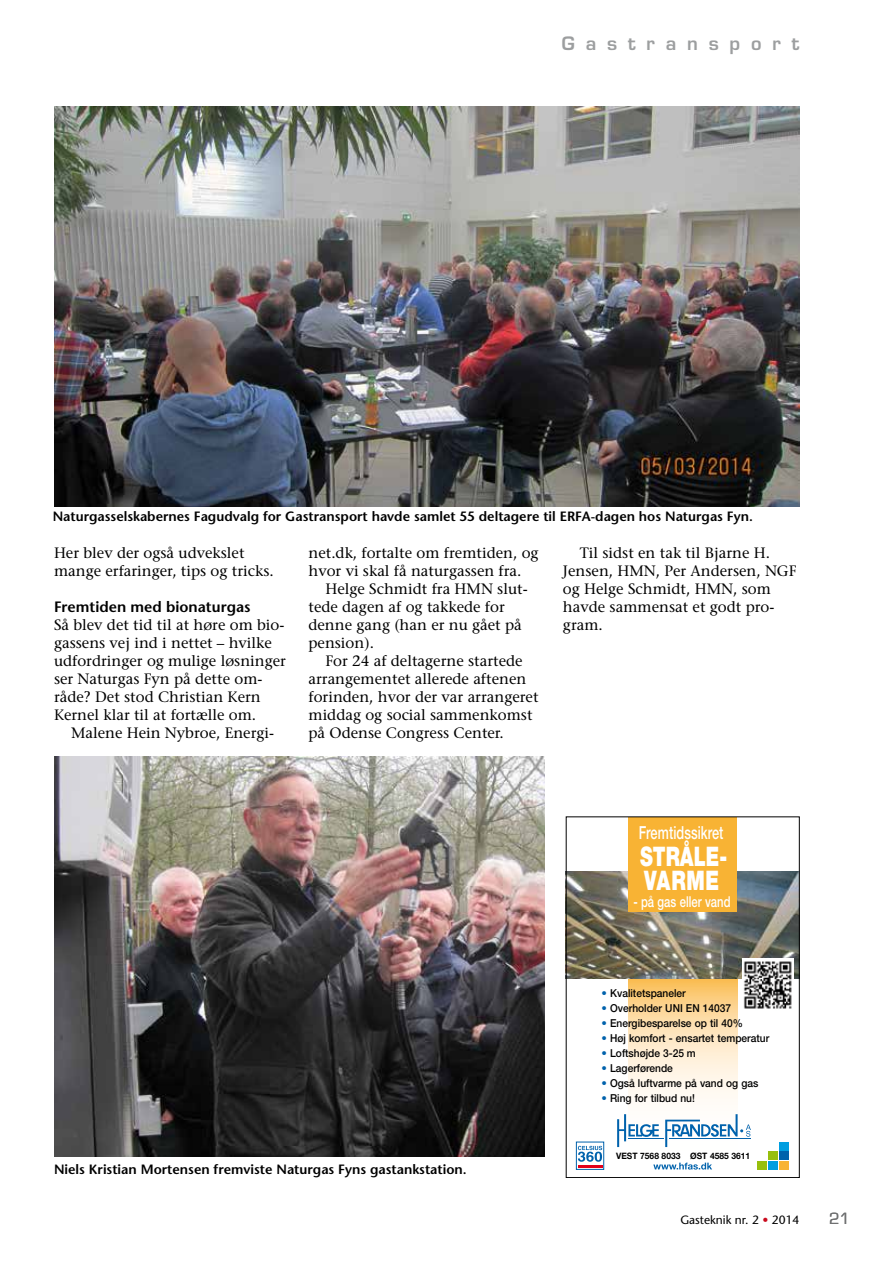
<style>
.page{position:relative;width:893px;height:1263px;background:#fff}
.page>*{position:absolute;margin:0;border:0;box-sizing:border-box;transform-origin:0 0}
.t1{font:900 27px/24.8px "Helvetica Neue";color:#fff;scale:.71 1}
.t2{font:500 18px "Helvetica Neue";letter-spacing:.005em;color:#fff;scale:.71 1}
.t3{font:600 18px "Eurostile";letter-spacing:.6em;color:#9c9e9f}
.t4{font:15px/18px "Stone Serif";color:#000}
.t5{font:600 15px "Stone Sans";color:#000}
.t6{font:500 15px "Helvetica Neue";color:#fff;scale:.75 1}
.t7{font:15px "Eurostile";color:#707172}
.t8{font:600 13.5px "Stone Sans";color:#000}
.t9{font:12px "Stone Sans";color:#000}
.t10{font:500 10.95px "Helvetica Neue";color:#000;scale:.93 1}
.t11{font:700 8.85px "Helvetica Neue";color:#000;scale:.96 1}
.s1{color:#0062ac}
.s2{color:#ca0a1d}
</style>
<div class="page">
<img style="left:54px;top:106px;width:745px;height:400px">
<img style="left:54px;top:756px;width:491px;height:400px">
<svg style="left:628px;top:978px;width:109px;height:192px"></svg>
<svg style="left:653px;top:1162px;width:59px;height:7px"></svg>
<img style="left:568px;top:871px;width:229px;height:107px">
<div style="left:628px;top:817px;width:109px;height:95px;background:#f8b334"></div>
<svg style="left:617px;top:1114px;width:42px;height:33px"></svg>
<hr style="left:628px;top:1138px;width:36px;height:1px;background:#0062ac">
<svg style="left:665px;top:1114px;width:86px;height:33px"></svg>
<div style="left:779px;top:1142px;width:9px;height:8px;background:#009ee0"></div>
<div style="left:779px;top:1152px;width:9px;height:8px;background:#0062ac"></div>
<div style="left:779px;top:1161px;width:9px;height:8px;background:#f8b334"></div>
<div style="left:768px;top:1152px;width:10px;height:8px;background:#97bf0d"></div>
<div style="left:768px;top:1161px;width:10px;height:8px;background:#009ee0"></div>
<div style="left:758px;top:1161px;width:9px;height:8px;background:#97bf0d"></div>
<div style="left:576px;top:1142px;width:28px;height:27px;background:#fff;border:1px solid #0062ac"></div>
<svg style="left:578px;top:1146px;width:24px;height:16px"></svg>
<hr style="left:578px;top:1165px;width:24px;height:3px;background:#e2001a">
<img style="left:742px;top:959px;width:51px;height:50px">
<p class="t3" style="left:562px;top:32px;width:239px">Gastransport</p>
<p class="t8" style="left:53px;top:508px;width:702px">Naturgasselskabernes Fagudvalg for Gastransport havde samlet 55 deltagere til ERFA-dagen hos Naturgas Fyn.</p>
<p class="t4" style="left:54px;top:544px;width:221px">Her blev der også udvekslet mange erfaringer, tips og tricks.</p>
<p class="t5" style="left:54px;top:598px;width:198px">Fremtiden med bionaturgas</p>
<p class="t4" style="left:54px;top:616px;width:233px">Så blev det tid til at høre om bio&shy;gassens vej ind i nettet – hvilke udfordringer og mulige løsninger ser Naturgas Fyn på dette om&shy;råde? Det stod Christian Kern<br>Kernel klar til at fortælle om.</p>
<p class="t4" style="left:71px;top:724px;width:205px">Malene Hein Nybroe, Energi-</p>
<p class="t4" style="left:308px;top:544px;width:232px">net.dk, fortalte om fremtiden, og hvor vi skal få naturgassen fra.</p>
<p class="t4" style="left:308px;top:580px;width:221px;text-indent:17px">Helge Schmidt fra HMN slut&shy;tede dagen af og takkede for denne gang (han er nu gået på pension).</p>
<p class="t4" style="left:308px;top:652px;width:232px;text-indent:17px">For 24 af deltagerne startede arrangementet allerede aftenen forinden, hvor der var arrangeret middag og social sammenkomst på Odense Congress Center.</p>
<p class="t4" style="left:563px;top:544px;width:235px;text-indent:17px">Til sidst en tak til Bjarne H.<br>Jensen, HMN, Per Andersen, NGF og Helge Schmidt, HMN, som havde sammensat et godt pro&shy;gram.</p>
<p class="t8" style="left:54px;top:1161px;width:414px">Niels Kristian Mortensen fremviste Naturgas Fyns gastankstation.</p>
<p class="t2" style="left:639px;top:821px;width:121px">Fremtidssikret</p>
<h1 class="t1" style="left:640px;top:844px;width:124px">STRÅLE-<br>VARME</h1>
<p class="t6" style="left:634px;top:893px;width:131px">- på gas eller vand</p>
<p class="t10" style="left:602px;top:986px;width:92px"><span class="s1">•</span> Kvalitetspaneler</p>
<p class="t10" style="left:602px;top:1001px;width:141px"><span class="s1">•</span> Overholder UNI EN 14037</p>
<p class="t10" style="left:602px;top:1016px;width:154px"><span class="s1">•</span> Energibesparelse op til 40%</p>
<p class="t10" style="left:602px;top:1031px;width:182px"><span class="s1">•</span> Høj komfort - ensartet temperatur</p>
<p class="t10" style="left:602px;top:1046px;width:103px"><span class="s1">•</span> Loftshøjde 3-25 m</p>
<p class="t10" style="left:602px;top:1061px;width:78px"><span class="s1">•</span> Lagerførende</p>
<p class="t10" style="left:602px;top:1076px;width:170px"><span class="s1">•</span> Også luftvarme på vand og gas</p>
<p class="t10" style="left:602px;top:1091px;width:102px"><span class="s1">•</span> Ring for tilbud nu!</p>
<p class="t11" style="left:616px;top:1151px;width:141px">VEST 7568 8033 ØST 4585 3611</p>
<p class="t9" style="left:680px;top:1213px;width:121px">Gasteknik nr. 2 <span class="s2">•</span> 2014</p>
<p class="t7" style="left:829px;top:1210px;width:22px">21</p>
</div>
